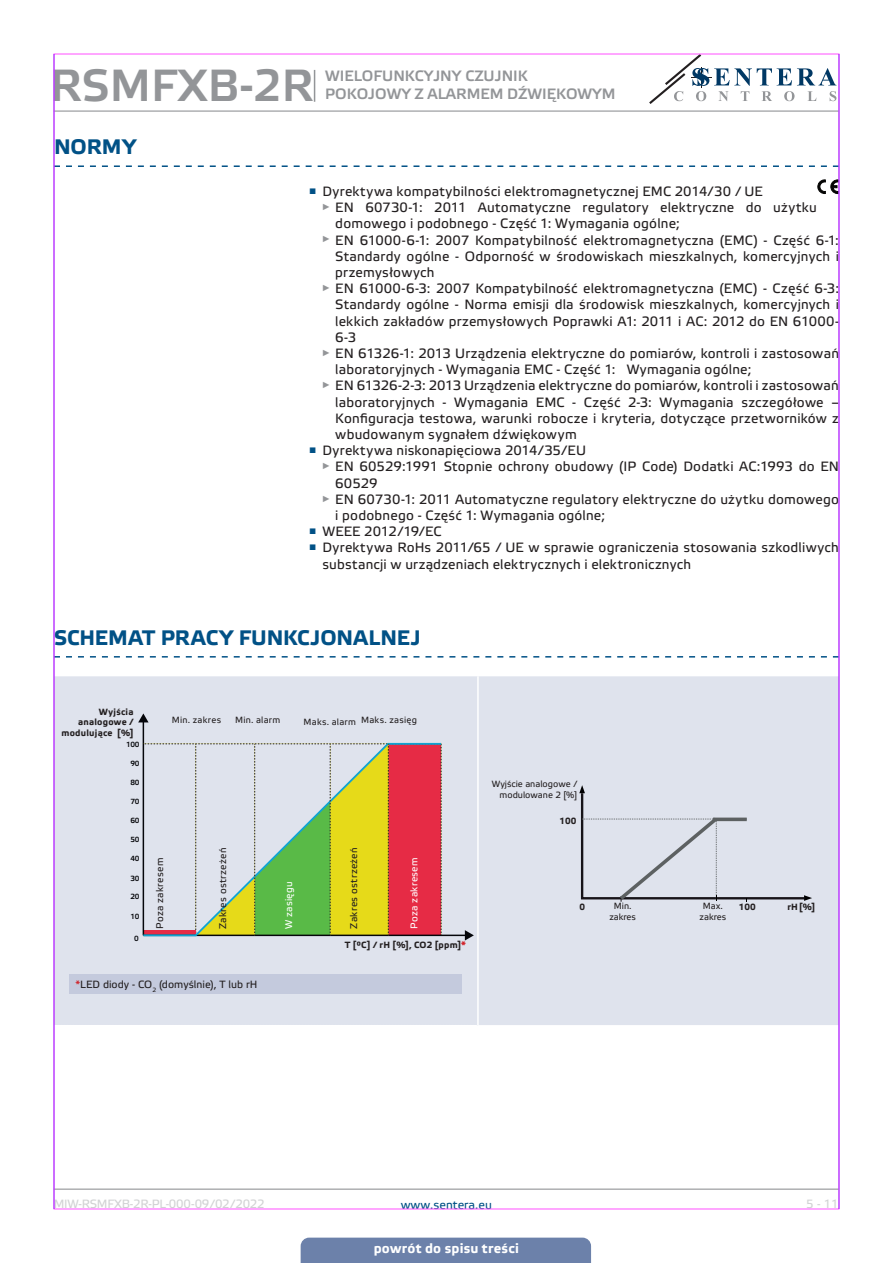
<style>
.page{position:relative;width:893px;height:1263px;background:#fff}
.page>*{position:absolute;margin:0;border:0;box-sizing:border-box;transform-origin:0 0}
.t1{font:45px "Etelka Medium Pro";color:#939598}
.t2{font:700 21px "Etelka Text Pro";color:#015186}
.t3{font:15px/18px "Etelka Medium Pro";color:#939598}
.t4{font:13.5px/16.2px "Etelka Text Pro";letter-spacing:.015em;color:#231f20}
.t5{font:700 13.5px "Etelka Text Pro";letter-spacing:.02em;color:#fff}
.t6{font:12px "Etelka Text Pro";letter-spacing:-.02em;color:#d1d2d4}
.t7{font:12px "Etelka Text Pro";color:#015186}
.Body_text{font:10.5px "Etelka Text Pro";color:#231f20}
.table_text{font:9.75px "Etelka Text Pro";letter-spacing:.035em;color:#231f20}
.table_text-2{font:9.75px "Etelka Text Pro";letter-spacing:.03em;color:#fff}
.table_text-3{font:700 9px/10.8px "Etelka Text Pro";letter-spacing:.025em;color:#231f20;text-align:right}
.Body_text-2{font:9px/10.8px "Etelka Text Pro";color:#231f20;text-align:right}
.table_text-4{font:9px "Etelka Text Pro";letter-spacing:.03em;color:#231f20}
.Body_text-3{font:700 9px "Etelka Text Pro";color:#231f20}
.t8{font:7.5px "Etelka Medium Pro";letter-spacing:-.035em;color:#05060a}
.s1{color:#d1232a}
</style>
<div class="page">
<hr style="left:54px;top:111px;width:785px;height:1px;background:#939598">
<hr style="left:54px;top:1188px;width:785px;height:2px;background:#939598">
<svg style="left:649px;top:56px;width:187px;height:48px"></svg>
<div style="left:301px;top:1237px;width:290px;height:26px;background:#6c81aa"></div>
<hr style="left:314px;top:70px;width:1px;height:32px;background:#939598">
<svg style="left:56px;top:165px;width:781px;height:2px"></svg>
<svg style="left:56px;top:656px;width:781px;height:1px"></svg>
<div style="left:56px;top:676px;width:781px;height:349px;background:#dfe3ed"></div>
<hr style="left:477px;top:676px;width:2px;height:349px;background:#fff">
<hr style="left:143px;top:721px;width:1px;height:214px;background:#05060a">
<svg style="left:138px;top:713px;width:11px;height:9px"></svg>
<hr style="left:143px;top:934px;width:323px;height:2px;background:#05060a">
<svg style="left:465px;top:930px;width:9px;height:10px"></svg>
<svg style="left:141px;top:742px;width:302px;height:195px"></svg>
<svg style="left:143px;top:743px;width:299px;height:192px"></svg>
<div style="left:70px;top:974px;width:392px;height:20px;background:#c4cadd"></div>
<svg style="left:579px;top:785px;width:233px;height:117px"></svg>
<svg style="left:817px;top:180px;width:20px;height:14px"></svg>
<hr style="left:54px;top:54px;width:1px;height:1155px;background:#93f">
<hr style="left:839px;top:54px;width:1px;height:1155px;background:#93f">
<h1 class="t1" style="left:50px;top:61px;width:265px">RSMFXB-2R</h1>
<p class="t3" style="left:325px;top:67px;width:292px">WIELOFUNKCYJNY CZUJNIK<br>POKOJOWY Z ALARMEM DŹWIĘKOWYM</p>
<p class="t2" style="left:54px;top:134px;width:84px">NORMY</p>
<p class="t4" style="left:309px;top:184px;width:455px"><sup>■</sup> Dyrektywa kompatybilności elektromagnetycznej EMC 2014/30 / UE</p>
<p class="t4" style="left:335px;top:200px;width:483px;text-indent:-13px"><sup>►</sup> EN 60730-1: 2011 Automatyczne regulatory elektryczne do użytku domowego i podobnego - Część 1: Wymagania ogólne;</p>
<p class="t4" style="left:335px;top:233px;width:505px;text-align:justify;text-indent:-13px"><sup>►</sup> EN 61000-6-1: 2007 Kompatybilność elektromagnetyczna (EMC) - Część 6-1:<br>Standardy ogólne - Odporność w środowiskach mieszkalnych, komercyjnych i przemysłowych</p>
<p class="t4" style="left:335px;top:281px;width:505px;text-align:justify;text-indent:-13px"><sup>►</sup> EN 61000-6-3: 2007 Kompatybilność elektromagnetyczna (EMC) - Część 6-3:<br>Standardy ogólne - Norma emisji dla środowisk mieszkalnych, komercyjnych i lekkich zakładów przemysłowych Poprawki A1: 2011 i AC: 2012 do EN 61000- 6-3</p>
<p class="t4" style="left:335px;top:346px;width:505px;text-indent:-13px"><sup>►</sup> EN 61326-1: 2013 Urządzenia elektryczne do pomiarów, kontroli i zastosowań laboratoryjnych - Wymagania EMC - Część 1: Wymagania ogólne;</p>
<p class="t4" style="left:335px;top:378px;width:505px;text-align:justify;text-indent:-13px"><sup>►</sup> EN 61326-2-3: 2013 Urządzenia elektryczne do pomiarów, kontroli i zastosowań laboratoryjnych - Wymagania EMC - Część 2-3: Wymagania szczegółowe – Konfiguracja testowa, warunki robocze i kryteria, dotyczące przetworników z wbudowanym sygnałem dźwiękowym</p>
<p class="t4" style="left:309px;top:443px;width:278px"><sup>■</sup> Dyrektywa niskonapięciowa 2014/35/EU</p>
<p class="t4" style="left:335px;top:459px;width:505px;text-indent:-13px"><sup>►</sup> EN 60529:1991 Stopnie ochrony obudowy (IP Code) Dodatki AC:1993 do EN<br>60529</p>
<p class="t4" style="left:335px;top:492px;width:505px;text-indent:-13px"><sup>►</sup> EN 60730-1: 2011 Automatyczne regulatory elektryczne do użytku domowego i podobnego - Część 1: Wymagania ogólne;</p>
<p class="t4" style="left:309px;top:524px;width:134px"><sup>■</sup> WEEE 2012/19/EC</p>
<p class="t4" style="left:322px;top:540px;width:518px;text-indent:-13px"><sup>■</sup> Dyrektywa RoHs 2011/65 / UE w sprawie ograniczenia stosowania szkodliwych substancji w urządzeniach elektrycznych i elektronicznych</p>
<p class="t2" style="left:54px;top:624px;width:368px">SCHEMAT PRACY FUNKCJONALNEJ</p>
<p class="table_text-3" style="left:61px;top:706px;width:74px">Wyjścia analogowe / modulujące [%]</p>
<p class="t8" style="left:126px;top:740px;width:15px">100</p>
<p class="t8" style="left:131px;top:759px;width:11px">90</p>
<p class="t8" style="left:131px;top:778px;width:11px">80</p>
<p class="t8" style="left:131px;top:797px;width:11px">70</p>
<p class="t8" style="left:131px;top:817px;width:11px">60</p>
<p class="t8" style="left:131px;top:835px;width:11px">50</p>
<p class="t8" style="left:131px;top:855px;width:11px">40</p>
<p class="t8" style="left:131px;top:874px;width:11px">30</p>
<p class="t8" style="left:131px;top:893px;width:11px">20</p>
<p class="t8" style="left:131px;top:912px;width:11px">10</p>
<p class="t8" style="left:134px;top:934px;width:6px">0</p>
<p class="table_text-4" style="left:172px;top:715px;width:51px">Min. zakres</p>
<p class="table_text-4" style="left:235px;top:715px;width:47px">Min. alarm</p>
<p class="table_text-4" style="left:304px;top:717px;width:54px">Maks. alarm</p>
<p class="table_text-4" style="left:361px;top:715px;width:57px">Maks. zasięg</p>
<p class="table_text" style="left:155px;top:929px;width:73px;rotate:-90deg">Poza zakresem</p>
<p class="table_text" style="left:218px;top:929px;width:83px;rotate:-90deg">Zakres ostrzeżeń</p>
<p class="table_text-2" style="left:283px;top:929px;width:49px;rotate:-90deg">W zasięgu</p>
<p class="table_text" style="left:349px;top:928px;width:83px;rotate:-90deg">Zakres ostrzeżeń</p>
<p class="table_text-2" style="left:409px;top:928px;width:73px;rotate:-90deg">Poza zakresem</p>
<p class="table_text-3" style="left:345px;top:939px;width:123px">T [°C] / rH [%], CO2 [ppm]<span class="s1">*</span></p>
<p class="Body_text" style="left:76px;top:979px;width:183px"><span class="s1">*</span>LED diody - CO<sub>2</sub> (domyślnie), T lub rH</p>
<p class="Body_text-2" style="left:492px;top:779px;width:87px">Wyjście analogowe / modulowane 2 [%]</p>
<p class="Body_text-3" style="left:559px;top:815px;width:18px">100</p>
<p class="Body_text-3" style="left:579px;top:902px;width:7px">0</p>
<p class="Body_text-2" style="left:614px;top:901px;width:19px">Min.</p>
<p class="Body_text-2" style="left:609px;top:912px;width:28px">zakres</p>
<p class="Body_text-2" style="left:703px;top:901px;width:22px">Max.</p>
<p class="Body_text-2" style="left:700px;top:912px;width:28px">zakres</p>
<p class="Body_text-3" style="left:739px;top:901px;width:18px">100</p>
<p class="Body_text-3" style="left:788px;top:901px;width:29px">rH [%]</p>
<p class="t6" style="left:54px;top:1197px;width:212px">MIW-RSMFXB-2R-PL-000 - 09 / 02 / 2022</p>
<p class="t7" style="left:401px;top:1198px;width:93px">www.sentera.eu</p>
<p class="t6" style="left:806px;top:1197px;width:34px">5 - 11</p>
<p class="t5" style="left:374px;top:1239px;width:147px">powrót do spisu treści</p>
</div>
